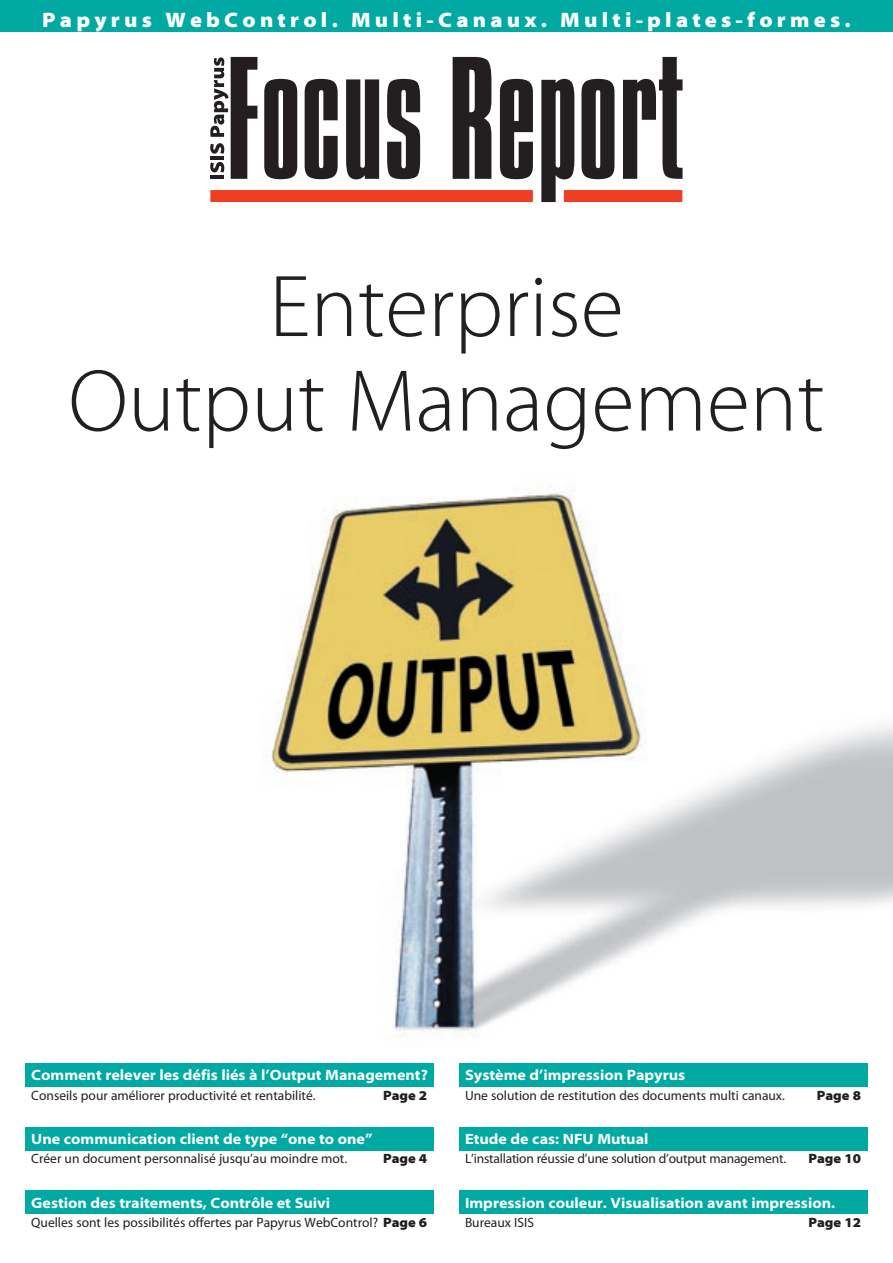
<style>
.page{position:relative;width:893px;height:1263px;background:#fff}
.page>*{position:absolute;margin:0;border:0;box-sizing:border-box;transform-origin:0 0}
.t1{font:300 88.5px/94.5px "Myriad Pro";color:#231f20;text-align:center}
.t2{font:900 semi-expanded 21px "Myriad Pro";letter-spacing:.2em;color:#fff}
.t3{font:700 semi-expanded 15px "Myriad Pro";color:#fff}
.t4{font:13.5px "Myriad Pro";color:#231f20}
.t5{font:900 semi-expanded 13.5px "Myriad Pro";color:#231f20}
.s1{font-weight:900;font-stretch:semi-expanded}
</style>
<div class="page">
<img style="left:271px;top:487px;width:622px;height:550px">
<div style="left:0;top:0;width:893px;height:32px;background:#00a9a2"></div>
<svg style="left:264px;top:79px;width:33px;height:100px;background:#433f40"></svg>
<svg style="left:305px;top:79px;width:33px;height:100px"></svg>
<svg style="left:346px;top:79px;width:33px;height:100px;background:#413d3e"></svg>
<svg style="left:387px;top:79px;width:33px;height:100px"></svg>
<svg style="left:453px;top:57px;width:38px;height:122px;background:#3f3b3c"></svg>
<svg style="left:500px;top:79px;width:33px;height:100px;background:#474445"></svg>
<svg style="left:541px;top:79px;width:33px;height:123px"></svg>
<svg style="left:581px;top:79px;width:33px;height:100px;background:#444141"></svg>
<svg style="left:623px;top:57px;width:60px;height:122px"></svg>
<svg style="left:210px;top:57px;width:47px;height:122px"></svg>
<div style="left:210px;top:190px;width:323px;height:12px;background:#ef3e22"></div>
<div style="left:564px;top:190px;width:118px;height:12px;background:#ef3e22"></div>
<div style="left:26px;top:1127px;width:408px;height:23px;background:#00a9a2"></div>
<div style="left:459px;top:1191px;width:408px;height:23px;background:#00a9a2"></div>
<div style="left:459px;top:1127px;width:408px;height:23px;background:#00a9a2"></div>
<div style="left:26px;top:1191px;width:408px;height:23px;background:#00a9a2"></div>
<div style="left:26px;top:1063px;width:408px;height:23px;background:#00a9a2"></div>
<div style="left:459px;top:1063px;width:408px;height:23px;background:#00a9a2"></div>
<h2 class="t2" style="left:42px;top:8px;width:810px">Papyrus WebControl. Multi-Canaux. Multi-plates-formes.</h2>
<h1 class="t1" style="left:68px;top:261px;width:758px">Enterprise<br>Output Management</h1>
<p class="t3" style="left:31px;top:1066px;width:398px">Comment relever les défis liés à l’Output Management?</p>
<p class="t4" style="left:31px;top:1088px;width:286px">Conseils pour améliorer productivité et rentabilité.</p>
<p class="t5" style="left:383px;top:1087px;width:46px">Page 2</p>
<p class="t3" style="left:465px;top:1066px;width:222px">Système d’impression Papyrus</p>
<p class="t4" style="left:465px;top:1088px;width:322px">Une solution de restitution des documents multi canaux.</p>
<p class="t5" style="left:817px;top:1087px;width:46px">Page 8</p>
<p class="t3" style="left:31px;top:1130px;width:343px">Une communication client de type “one to one”</p>
<p class="t4" style="left:31px;top:1151px;width:317px">Créer un document personnalisé jusqu’au moindre mot.</p>
<p class="t5" style="left:383px;top:1151px;width:46px">Page 4</p>
<p class="t3" style="left:465px;top:1130px;width:185px">Etude de cas: NFU Mutual</p>
<p class="t4" style="left:465px;top:1151px;width:323px">L’installation réussie d’une solution d’output management.</p>
<p class="t5" style="left:808px;top:1151px;width:54px">Page 10</p>
<p class="t3" style="left:31px;top:1194px;width:300px">Gestion des traitements, Contrôle et Suivi</p>
<p class="t4" style="left:31px;top:1215px;width:397px">Quelles sont les possibilités offertes par Papyrus WebControl? <span class="s1">Page 6</span></p>
<p class="t3" style="left:465px;top:1194px;width:372px">Impression couleur. Visualisation avant impression.</p>
<p class="t4" style="left:465px;top:1215px;width:71px">Bureaux ISIS</p>
<p class="t5" style="left:808px;top:1215px;width:54px">Page 12</p>
</div>
